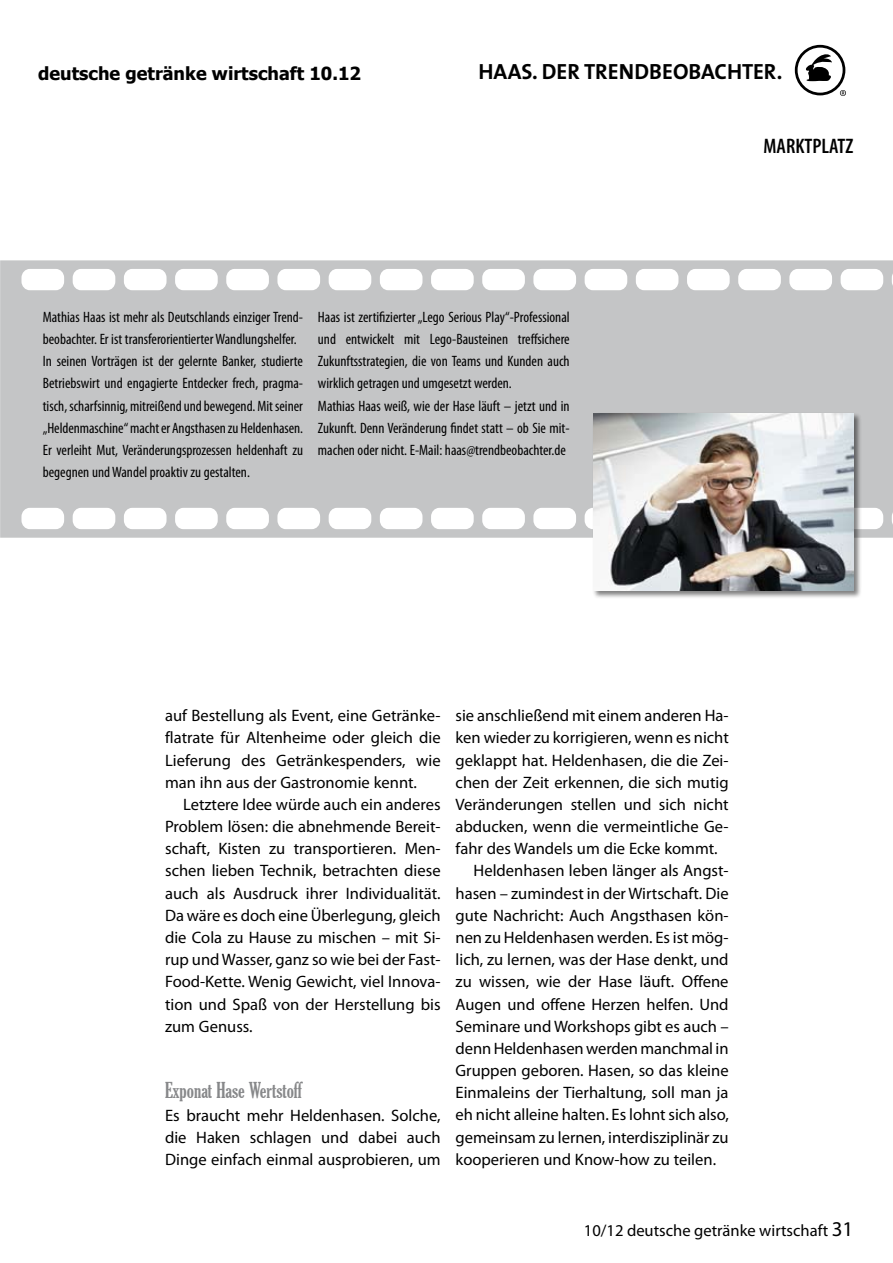
<style>
.page{position:relative;width:893px;height:1263px;background:#fff}
.page>*{position:absolute;margin:0;border:0;box-sizing:border-box;transform-origin:0 0}
.t1{font:22.05px "The Sans Bold Caps";color:#000}
.t2{font:extra-condensed 21px "Gloucester";color:#87888a}
.t3{font:600 condensed 21px "Myriad Pro";color:#000}
.t4{font:700 18px "Tahoma";color:#000}
.t5{font:16.5px/22.2px "Myriad Pro";color:#000;text-align:justify}
.t6{font:condensed 15px/22.2px "Myriad Pro";color:#000}
.s1{font-size:21px}
</style>
<div class="page">
<svg style="left:795px;top:45px;width:51px;height:51px"></svg>
<svg style="left:0;top:260px;width:893px;height:278px;fill:#c4c5c6"></svg>
<div style="left:592px;top:412px;width:276px;height:193px;background:#000;opacity:.5"></div>
<img style="left:593px;top:413px;width:260px;height:178px">
<p class="t4" style="left:38px;top:60px;width:324px">deutsche getränke wirtschaft 10.12</p>
<h1 class="t1" style="left:478px;top:53px;width:306px">HAAS. DER TRENDBEOBACHTER.</h1>
<p class="t6" style="left:43px;top:306px;width:262px">Mathias Haas ist mehr als Deutschlands einziger Trend&shy;beobachter. Er ist transferorientierter Wandlungshelfer.<br>In seinen Vorträgen ist der gelernte Banker, studierte Betriebswirt und engagierte Entdecker frech, pragma&shy;tisch, scharfsinnig, mitreißend und bewegend. Mit seiner „Heldenmaschine“ macht er Angsthasen zu Heldenhasen.<br>Er verleiht Mut, Veränderungsprozessen heldenhaft zu begegnen und Wandel proaktiv zu gestalten.</p>
<p class="t6" style="left:318px;top:306px;width:253px">Haas ist zertifizierter „Lego Serious Play“-Professional und entwickelt mit Lego-Bausteinen treffsichere Zukunftsstrategien, die von Teams und Kunden auch wirklich getragen und umgesetzt werden.<br>Mathias Haas weiß, wie der Hase läuft – jetzt und in Zukunft. Denn Veränderung findet statt – ob Sie mit&shy;machen oder nicht. E-Mail: haas@trendbeobachter.de</p>
<p class="t3" style="left:764px;top:133px;width:91px">MARKTPLATZ</p>
<p class="t5" style="left:165px;top:704px;width:277px">auf Bestellung als Event, eine Getränke&shy;flatrate für Altenheime oder gleich die Lieferung des Getränkespenders, wie man ihn aus der Gastronomie kennt.</p>
<p class="t5" style="left:165px;top:793px;width:277px;text-indent:18px">Letztere Idee würde auch ein anderes Problem lösen: die abnehmende Bereit&shy;schaft, Kisten zu transportieren. Men&shy;schen lieben Technik, betrachten diese auch als Ausdruck ihrer Individualität.<br>Da wäre es doch eine Überlegung, gleich die Cola zu Hause zu mischen – mit Si&shy;rup und Wasser, ganz so wie bei der Fast-Food-Kette. Wenig Gewicht, viel Innova&shy;tion und Spaß von der Herstellung bis zum Genuss.</p>
<p class="t2" style="left:165px;top:1078px;width:138px">Exponat Hase Wertstoff</p>
<p class="t5" style="left:165px;top:1103px;width:277px">Es braucht mehr Heldenhasen. Solche, die Haken schlagen und dabei auch Dinge einfach einmal ausprobieren, um</p>
<p class="t5" style="left:456px;top:704px;width:275px">sie anschließend mit einem anderen Ha-</p>
<p class="t5" style="left:456px;top:726px;width:275px">ken wieder zu korrigieren, wenn es nicht</p>
<p class="t5" style="left:456px;top:749px;width:275px">geklappt hat. Heldenhasen, die die Zei-</p>
<p class="t5" style="left:456px;top:771px;width:275px">chen der Zeit erkennen, die sich mutig</p>
<p class="t5" style="left:456px;top:793px;width:275px">Veränderungen stellen und sich nicht</p>
<p class="t5" style="left:456px;top:815px;width:275px">abducken, wenn die vermeintliche Ge-</p>
<p class="t5" style="left:456px;top:837px;width:264px">fahr des Wandels um die Ecke kommt.</p>
<p class="t5" style="left:474px;top:859px;width:256px">Heldenhasen leben länger als Angst-</p>
<p class="t5" style="left:456px;top:882px;width:275px">hasen – zumindest in der Wirtschaft. Die</p>
<p class="t5" style="left:456px;top:904px;width:275px">gute Nachricht: Auch Angsthasen kön-</p>
<p class="t5" style="left:456px;top:926px;width:274px">nen zu Heldenhasen werden. Es ist mög-</p>
<p class="t5" style="left:456px;top:948px;width:274px">lich, zu lernen, was der Hase denkt, und</p>
<p class="t5" style="left:456px;top:970px;width:274px">zu wissen, wie der Hase läuft. Offene</p>
<p class="t5" style="left:456px;top:993px;width:275px">Augen und offene Herzen helfen. Und</p>
<p class="t5" style="left:456px;top:1015px;width:275px">Seminare und Workshops gibt es auch –</p>
<p class="t5" style="left:456px;top:1037px;width:274px">denn Heldenhasen werden manchmal in</p>
<p class="t5" style="left:456px;top:1059px;width:275px">Gruppen geboren. Hasen, so das kleine</p>
<p class="t5" style="left:456px;top:1081px;width:274px">Einmaleins der Tierhaltung, soll man ja</p>
<p class="t5" style="left:456px;top:1103px;width:275px">eh nicht alleine halten. Es lohnt sich also,</p>
<p class="t5" style="left:456px;top:1126px;width:274px">gemeinsam zu lernen, interdisziplinär zu</p>
<p class="t5" style="left:456px;top:1148px;width:262px">kooperieren und Know-how zu teilen.</p>
<p class="t5" style="left:584px;top:1219px;width:271px">10/12 deutsche getränke wirtschaft <span class="s1">31</span></p>
</div>
